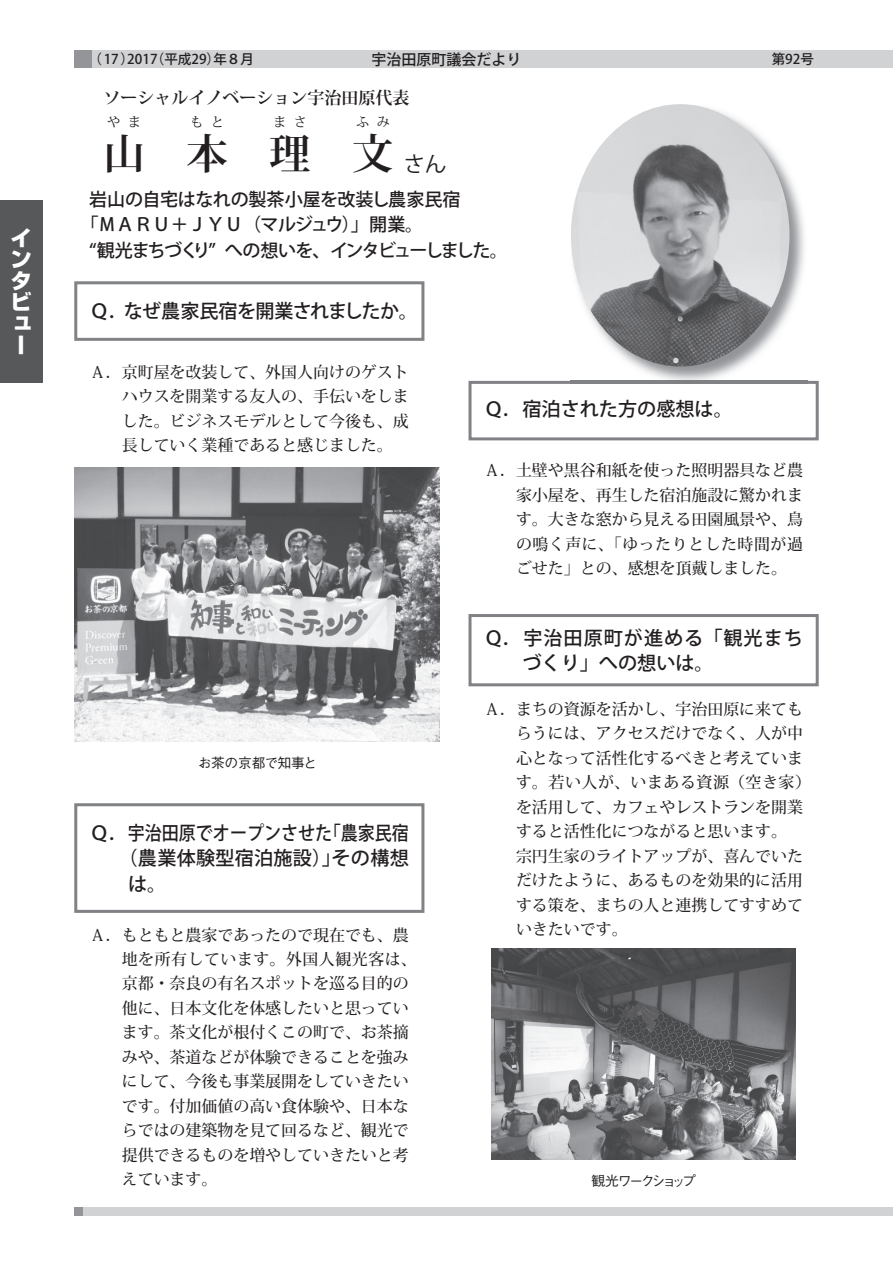
<style>
.page{position:relative;width:893px;height:1263px;background:#fff}
.page>*{position:absolute;margin:0;border:0;box-sizing:border-box;transform-origin:0 0}
.t1{font:700 41.4px "Koz Min Pro";color:#231f20}
.t2{font:800 21.3px/21.3px "Shin Go Pro";color:#fff;text-align:justify}
.t3{font:21.3px "Koz Go Pro";color:#231f20}
.t4{font:500 19.2px/25.5px "Koz Go Pro";color:#231f20}
.t5{font:500 19.2px/25.5px "Koz Go Pro";letter-spacing:.05em;color:#231f20}
.t6{font:500 19.2px "Koz Go Pro";letter-spacing:-.04em;color:#231f20}
.t7{font:500 19.2px "Koz Go Pro";color:#231f20;scale:.89 1}
.t8{font:500 18px "Koz Go Pro";letter-spacing:-.01em;color:#231f20}
.t9{font:500 18px "Koz Go Pro";color:#231f20}
.t10{font:500 18px "Koz Go Pro";letter-spacing:-.11em;color:#231f20}
.t11{font:500 18px "Koz Go Pro";letter-spacing:-.085em;color:#231f20}
.t12{font:700 16.95px "Koz Min Pro";color:#231f20}
.t13{font:500 15.9px/24.5px "Koz Min Pro";color:#231f20;text-align:justify}
.t14{font:500 15px "Koz Go Std";color:#231f20}
.t15{font:500 13.8px "Gothic BBB Pro";letter-spacing:-.205em;color:#231f20}
.t16{font:500 13.8px "Gothic BBB Pro";letter-spacing:-.035em;color:#231f20}
.t17{font:700 13.8px "Koz Min Pro";letter-spacing:.5em;color:#231f20}
.t18{font:500 13.5px "Koz Go Std";color:#231f20}
</style>
<div class="page">
<div style="left:74px;top:1208px;width:819px;height:8px;background:#d1d2d4"></div>
<div style="left:74px;top:1208px;width:9px;height:8px;background:#939598"></div>
<div style="left:74px;top:51px;width:819px;height:17px;background:#d1d2d4"></div>
<div style="left:74px;top:51px;width:17px;height:17px;background:#939598"></div>
<div style="left:0;top:200px;width:43px;height:183px;background:#57585a"></div>
<div style="left:74px;top:281px;width:350px;height:60px;border:3px solid #808285"></div>
<svg style="left:468px;top:381px;width:351px;height:59px"></svg>
<div style="left:468px;top:614px;width:351px;height:72px;border:3px solid #808285"></div>
<img style="left:570px;top:176px;width:237px;height:205px">
<img style="left:570px;top:381px;width:237px;height:3px">
<img style="left:571px;top:104px;width:218px;height:262px">
<img style="left:74px;top:468px;width:365px;height:274px">
<img style="left:491px;top:949px;width:305px;height:211px">
<div style="left:74px;top:803px;width:350px;height:110px;border:3px solid #808285"></div>
<h2 class="t2" style="left:11px;top:225px;width:22px">インタビュー</h2>
<p class="t18" style="left:151px;top:51px;width:104px">（平成29 年）８月</p>
<p class="t18" style="left:88px;top:51px;width:47px">（17）</p>
<p class="t18" style="left:127px;top:51px;width:32px">2017</p>
<p class="t14" style="left:371px;top:50px;width:152px">宇治田原町議会だより</p>
<p class="t12" style="left:103px;top:86px;width:308px">ソーシャルイノベーション宇治田原代表</p>
<p class="t17" style="left:107px;top:112px;width:36px">やま</p>
<h1 class="t1" style="left:103px;top:124px;width:43px">山</h1>
<p class="t17" style="left:190px;top:112px;width:36px">もと</p>
<h1 class="t1" style="left:186px;top:124px;width:43px">本</h1>
<p class="t17" style="left:273px;top:112px;width:36px">まさ</p>
<h1 class="t1" style="left:269px;top:124px;width:43px">理</h1>
<p class="t17" style="left:356px;top:112px;width:36px">ふみ</p>
<h1 class="t1" style="left:352px;top:124px;width:43px">文</h1>
<h2 class="t3" style="left:404px;top:150px;width:44px">さん</h2>
<p class="t8" style="left:89px;top:187px;width:373px">岩山の自宅はなれの製茶小屋を改装し農家民宿</p>
<p class="t9" style="left:80px;top:213px;width:344px">「ＭＡＲＵ＋ＪＹＵ（マルジュウ）」開業。</p>
<p class="t10" style="left:225px;top:239px;width:284px">への想いを、インタビューしました。</p>
<p class="t11" style="left:89px;top:239px;width:128px">“観光まちづくり”</p>
<p class="t4" style="left:90px;top:299px;width:40px">Ｑ．</p>
<p class="t6" style="left:124px;top:298px;width:296px">なぜ農家民宿を開業されましたか。</p>
<p class="t13" style="left:122px;top:359px;width:289px;text-indent:-32px">Ａ．京町屋を改装して、外国人向けのゲストハウスを開業する友人の、手伝いをしました。ビジネスモデルとして今後も、成長していく業種であると感じました。</p>
<p class="t4" style="left:484px;top:398px;width:250px">Ｑ．宿泊された方の感想は。</p>
<p class="t18" style="left:772px;top:51px;width:44px">第92号</p>
<p class="t13" style="left:516px;top:458px;width:289px;text-indent:-32px">Ａ．土壁や黒谷和紙を使った照明器具など農家小屋を、再生した宿泊施設に驚かれます。大きな窓から見える田園風景や、鳥の鳴く声に、「ゆったりとした時間が過ごせた」との、感想を頂戴しました。</p>
<p class="t16" style="left:198px;top:751px;width:120px">お茶の京都で知事と</p>
<p class="t4" style="left:332px;top:821px;width:79px;text-indent:-242px">Ｑ．宇治田原でオープンさせた<br>その構想</p>
<p class="t7" style="left:324px;top:820px;width:97px">「農家民宿</p>
<p class="t4" style="left:128px;top:846px;width:214px;text-indent:-10px">（農業体験型宿泊施設）」は。</p>
<p class="t13" style="left:122px;top:922px;width:296px;text-align:left;text-indent:-32px">Ａ．もともと農家であったので現在でも、農地を所有しています。外国人観光客は、京都・奈良の有名スポットを巡る目的の他に、日本文化を体感したいと思っています。茶文化が根付くこの町で、お茶摘みや、茶道などが体験できることを強みにして、今後も事業展開をしていきたいです。付加価値の高い食体験や、日本ならではの建築物を見て回るなど、観光で提供できるものを増やしていきたいと考えています。</p>
<p class="t5" style="left:522px;top:626px;width:282px;text-indent:-38px">Ｑ．宇治田原町が進める「観光まちづくり」への想いは。</p>
<p class="t13" style="left:516px;top:696px;width:297px;text-align:left;text-indent:-32px">Ａ．まちの資源を活かし、宇治田原に来てもらうには、アクセスだけでなく、人が中心となって活性化するべきと考えています。若い人が、いまある資源（空き家(を活用して、カフェやレストランを開業すると活性化につながると思います。<br>宗円生家のライトアップが、喜んでいただけたように、あるものを効果的に活用する策を、まちの人と連携してすすめていきたいです。</p>
<p class="t15" style="left:591px;top:1169px;width:106px">観光ワークショップ</p>
</div>
